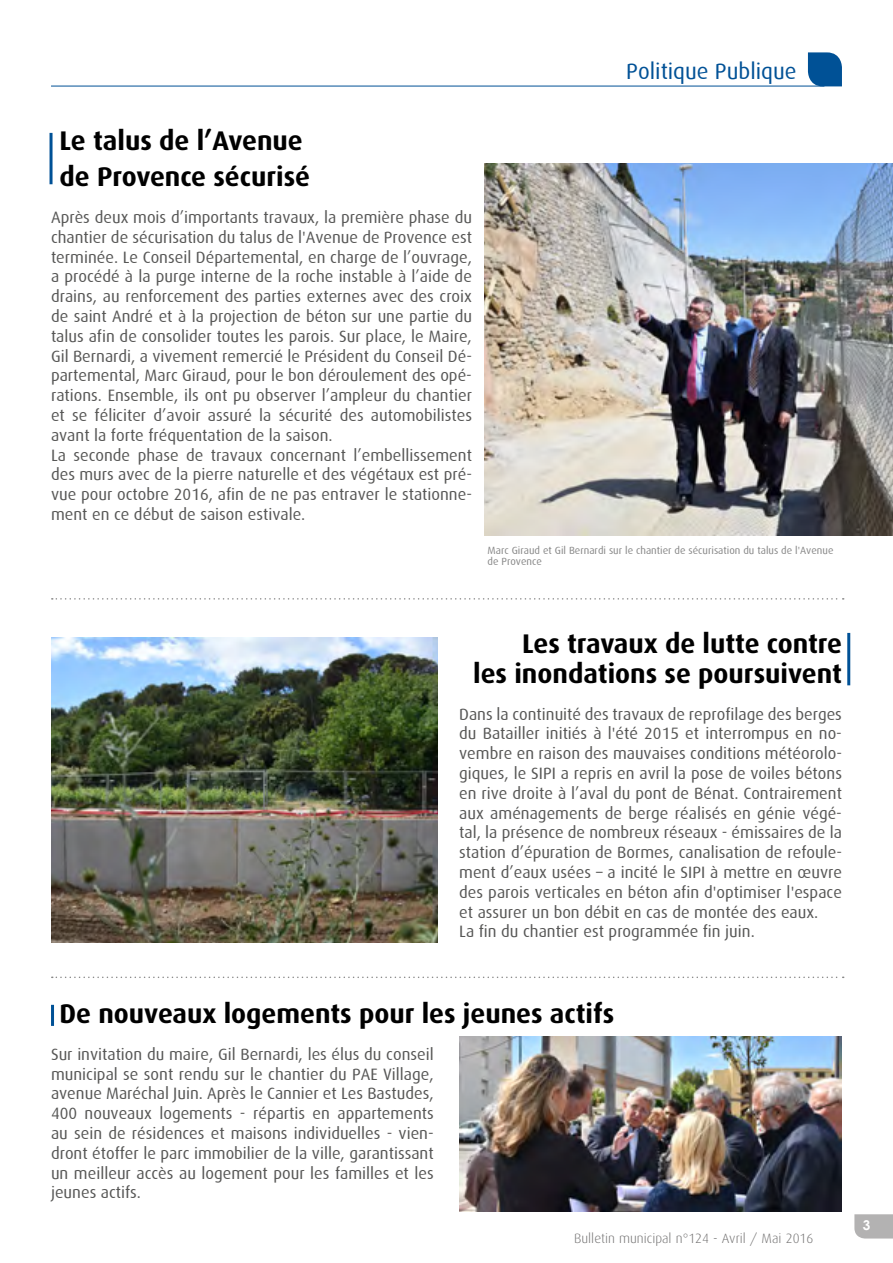
<style>
.page{position:relative;width:893px;height:1263px;background:#fff}
.page>*{position:absolute;margin:0;border:0;box-sizing:border-box;transform-origin:0 0}
.t1{font:700 27px/36px "Dax";color:#000}
.t2{font:22.5px "Dax";color:#005196}
.t3{font:16.5px/19.8px "Dax";color:#575756}
.t4{font:300 13.5px "Dax";color:#706f6f}
.t5{font:700 13.5px "Century Gothic";color:#fff}
.t6{font:10.5px/11.2px "Dax";color:#878787}
</style>
<div class="page">
<svg style="left:854px;top:1214px;width:39px;height:24px"></svg>
<hr style="left:51px;top:86px;width:773px;height:1px;background:#005196">
<svg style="left:808px;top:52px;width:34px;height:34px"></svg>
<hr style="left:50px;top:133px;width:3px;height:51px;background:#005196">
<hr style="left:847px;top:633px;width:3px;height:52px;background:#005196">
<hr style="left:51px;top:1005px;width:3px;height:21px;background:#005196">
<img style="left:485px;top:163px;width:408px;height:373px">
<img style="left:51px;top:637px;width:387px;height:306px">
<img style="left:459px;top:1036px;width:383px;height:176px">
<svg style="left:52px;top:598px;width:792px;height:2px"></svg>
<svg style="left:52px;top:976px;width:792px;height:2px"></svg>
<h2 class="t2" style="left:626px;top:59px;width:172px">Politique Publique</h2>
<h1 class="t1" style="left:60px;top:123px;width:252px">Le talus de l’Avenue de Provence sécurisé</h1>
<p class="t3" style="left:51px;top:208px;width:422px">Après deux mois d’importants travaux, la première phase du chantier de sécurisation du talus de l'Avenue de Provence est terminée. Le Conseil Départemental, en charge de l’ouvrage, a procédé à la purge interne de la roche instable à l’aide de drains, au renforcement des parties externes avec des croix de saint André et à la projection de béton sur une partie du talus afin de consolider toutes les parois. Sur place, le Maire, Gil Bernardi, a vivement remercié le Président du Conseil Dé&shy;partemental, Marc Giraud, pour le bon déroulement des opé&shy;rations. Ensemble, ils ont pu observer l’ampleur du chantier et se féliciter d’avoir assuré la sécurité des automobilistes avant la forte fréquentation de la saison.<br>La seconde phase de travaux concernant l’embellissement des murs avec de la pierre naturelle et des végétaux est pré&shy;vue pour octobre 2016, afin de ne pas entraver le stationne&shy;ment en ce début de saison estivale.</p>
<p class="t6" style="left:488px;top:545px;width:347px">Marc Giraud et Gil Bernardi sur le chantier de sécurisation du talus de l'Avenue de Provence</p>
<h1 class="t1" style="left:473px;top:628px;width:370px;line-height:30px;text-align:right">Les travaux de lutte contre<br>les inondations se poursuivent</h1>
<p class="t3" style="left:459px;top:704px;width:384px">Dans la continuité des travaux de reprofilage des berges du Batailler initiés à l'été 2015 et interrompus en no&shy;vembre en raison des mauvaises conditions météorolo&shy;giques, le SIPI a repris en avril la pose de voiles bétons en rive droite à l’aval du pont de Bénat. Contrairement aux aménagements de berge réalisés en génie végé&shy;tal, la présence de nombreux réseaux - émissaires de la station d’épuration de Bormes, canalisation de refoule&shy;ment d’eaux usées – a incité le SIPI à mettre en œuvre des parois verticales en béton afin d'optimiser l'espace et assurer un bon débit en cas de montée des eaux.<br>La fin du chantier est programmée fin juin.</p>
<h1 class="t1" style="left:60px;top:996px;width:556px">De nouveaux logements pour les jeunes actifs</h1>
<p class="t3" style="left:51px;top:1044px;width:384px;text-align:justify">Sur invitation du maire, Gil Bernardi, les élus du conseil municipal se sont rendu sur le chantier du PAE Village, avenue Maréchal Juin. Après le Cannier et Les Bastudes, 400 nouveaux logements - répartis en appartements au sein de résidences et maisons individuelles - vien&shy;dront étoffer le parc immobilier de la ville, garantissant un meilleur accès au logement pour les familles et les jeunes actifs.</p>
<p class="t4" style="left:574px;top:1231px;width:241px">Bulletin municipal n°124 - Avril / Mai 2016</p>
<p class="t5" style="left:863px;top:1217px;width:9px">3</p>
</div>
